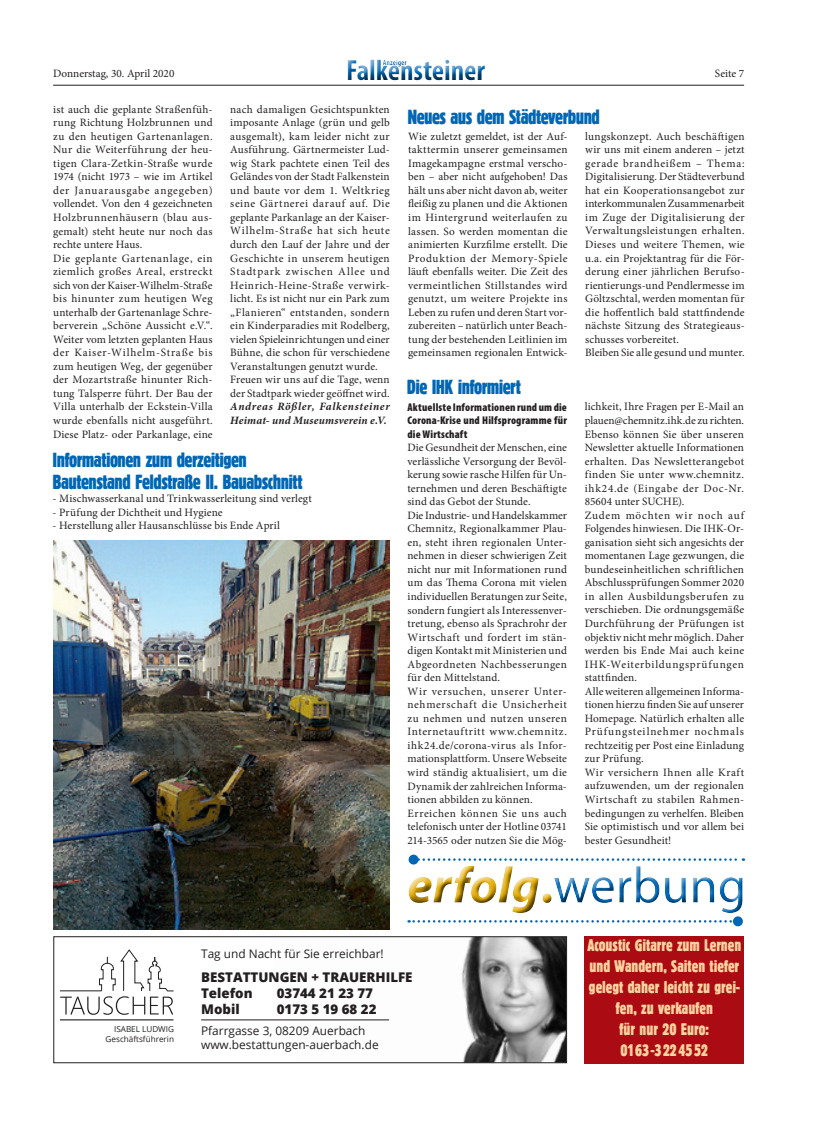
<style>
.page{position:relative;width:815px;height:1134px;background:#fff}
.page>*{position:absolute;margin:0;border:0;box-sizing:border-box;transform-origin:0 0}
.t1{font:700 condensed 29.38px "Myriad Pro";color:#0166b3}
.t2{font:21.25px/21.2px "Block D Regu Extr Cond";letter-spacing:-.025em;color:#0166b3}
.t3{font:17.5px/21px "Block D Regu Extr Cond";color:#fdd39f;text-align:center}
.t4{font:800 13.38px/16px "Open Sans";color:#231f20}
.t5{font:11.88px/14.9px "Open Sans";color:#231f20}
.t6{font:11.25px/13.5px "Minion Pro";letter-spacing:.02em;color:#231f20}
.t7{font:900 condensed 11.25px/13.5px "Myriad Pro";letter-spacing:.015em;color:#231f20;text-align:justify}
.t8{font:italic 700 11.25px/13.5px "Minion Pro";letter-spacing:.045em;color:#231f20}
.t9{font:11.25px "Minion Pro";color:#231f20}
.t10{font:8.12px/9.8px "Open Sans";color:#231f20;text-align:right}
.t11{font:700 condensed 7.75px "Myriad Pro";color:#0166b3}
</style>
<div class="page">
<hr style="left:53px;top:85px;width:691px;height:1px;background:#231f20">
<div style="left:336px;top:50px;width:162px;height:39px;background:#fff"></div>
<div style="left:340px;top:54px;width:154px;height:35px;background:#231f20;opacity:.75"></div>
<svg style="left:409px;top:858px;width:335px;height:55px"></svg>
<div style="left:409px;top:855px;width:10px;height:9px;background:#0166b3;border-radius:50%"></div>
<svg style="left:409px;top:920px;width:323px;height:2px"></svg>
<div style="left:733px;top:916px;width:10px;height:10px;background:#0166b3;border-radius:50%"></div>
<img style="left:269px;top:938px;width:296px;height:123px">
<svg style="left:60px;top:949px;width:114px;height:66px"></svg>
<hr style="left:60px;top:990px;width:42px;height:1px;background:#231f20">
<hr style="left:60px;top:1020px;width:113px;height:1px;background:#000002">
<hr style="left:201px;top:1020px;width:188px;height:1px;background:#231f20">
<div style="left:53px;top:936px;width:514px;height:127px;border:1px solid #231f20"></div>
<img style="left:53px;top:540px;width:337px;height:389px">
<div style="left:585px;top:936px;width:159px;height:127px;background:#ab0b13"></div>
<p class="t11" style="left:383px;top:57px;width:25px">Anzeiger</p>
<h1 class="t1" style="left:346px;top:52px;width:141px">Falkensteiner</h1>
<p class="t9" style="left:53px;top:66px;width:123px">Donnerstag, 30. April 2020</p>
<p class="t6" style="left:715px;top:67px;width:31px">Seite 7</p>
<p class="t6" style="left:53px;top:102px;width:161px">ist auch die geplante Straßenfüh&shy;rung Richtung Holzbrunnen und zu den heutigen Gartenanlagen.<br>Nur die Weiterführung der heu&shy;tigen Clara-Zetkin-Straße wurde<br>1974 (nicht 1973 – wie im Artikel der Januarausgabe angegeben) vollendet. Von den 4 gezeichneten<br>Holzbrunnenhäusern (blau aus&shy;gemalt) steht heute nur noch das rechte untere Haus.<br>Die geplante Gartenanlage, ein ziemlich großes Areal, erstreckt sich von der Kaiser-Wilhelm-Straße bis hinunter zum heutigen Weg unterhalb der Gartenanlage Schre&shy;berverein „Schöne Aussicht e.V.“.<br>Weiter vom letzten geplanten Haus der Kaiser-Wilhelm-Straße bis zum heutigen Weg, der gegenüber der Mozartstraße hinunter Rich&shy;tung Talsperre führt. Der Bau der<br>Villa unterhalb der Eckstein-Villa wurde ebenfalls nicht ausgeführt.<br>Diese Platz- oder Parkanlage, eine</p>
<p class="t6" style="left:230px;top:102px;width:161px">nach damaligen Gesichtspunkten imposante Anlage (grün und gelb ausgemalt), kam leider nicht zur Ausführung. Gärtnermeister Lud&shy;wig Stark pachtete einen Teil des Geländes von der Stadt Falkenstein und baute vor dem 1. Weltkrieg seine Gärtnerei darauf auf. Die geplante Parkanlage an der Kaiser-Wilhelm-Straße hat sich heute durch den Lauf der Jahre und der Geschichte in unserem heutigen Stadtpark zwischen Allee und Heinrich-Heine-Straße verwirk&shy;licht. Es ist nicht nur ein Park zum „Flanieren“ entstanden, sondern ein Kinderparadies mit Rodelberg, vielen Spieleinrichtungen und einer Bühne, die schon für verschiedene Veranstaltungen genutzt wurde.<br>Freuen wir uns auf die Tage, wenn der Stadtpark wieder geöffnet wird.</p>
<p class="t8" style="left:230px;top:400px;width:161px">Andreas Rößler, Falkensteiner<br>Heimat- und Museumsverein e.V.</p>
<h2 class="t2" style="left:53px;top:450px;width:251px">Informationen zum derzeitigen<br>Bautenstand Feldstraße II. Bauabschnitt</h2>
<p class="t6" style="left:53px;top:492px;width:261px">- Mischwasserkanal und Trinkwasserleitung sind verlegt</p>
<p class="t6" style="left:53px;top:505px;width:172px">- Prüfung der Dichtheit und Hygiene</p>
<p class="t6" style="left:53px;top:519px;width:229px">- Herstellung aller Hausanschlüsse bis Ende April</p>
<h2 class="t2" style="left:407px;top:106px;width:194px">Neues aus dem Städteverbund</h2>
<p class="t6" style="left:408px;top:129px;width:161px;text-align:justify">Wie zuletzt gemeldet, ist der Auf&shy;takttermin unserer gemeinsamen Imagekampagne erstmal verscho&shy;ben – aber nicht aufgehoben! Das hält uns aber nicht davon ab, weiter fleißig zu planen und die Aktionen im Hintergrund weiterlaufen zu lassen. So werden momentan die animierten Kurzfilme erstellt. Die Produktion der Memory-Spiele läuft ebenfalls weiter. Die Zeit des vermeintlichen Stillstandes wird genutzt, um weitere Projekte ins Leben zu rufen und deren Start vor&shy;zubereiten – natürlich unter Beach&shy;tung der bestehenden Leitlinien im gemeinsamen regionalen Entwick-</p>
<p class="t6" style="left:585px;top:129px;width:161px">lungskonzept. Auch beschäftigen wir uns mit einem anderen – jetzt gerade brandheißem – Thema:<br>Digitalisierung. Der Städteverbund hat ein Kooperationsangebot zur interkommunalen Zusammenarbeit im Zuge der Digitalisierung der Verwaltungsleistungen erhalten.<br>Dieses und weitere Themen, wie u.a. ein Projektantrag für die För&shy;derung einer jährlichen Berufso&shy;rientierungs-und Pendlermesse im Göltzschtal, werden momentan für die hoffentlich bald stattfindende nächste Sitzung des Strategieaus&shy;schusses vorbereitet.<br>Bleiben Sie alle gesund und munter.</p>
<h2 class="t2" style="left:407px;top:376px;width:115px">Die IHK informiert</h2>
<p class="t7" style="left:407px;top:400px;width:161px">Aktuellste Informationen rund um die Corona-Krise und Hilfsprogramme für die Wirtschaft</p>
<p class="t6" style="left:407px;top:441px;width:161px">Die Gesundheit der Menschen, eine verlässliche Versorgung der Bevöl&shy;kerung sowie rasche Hilfen für Un&shy;ternehmen und deren Beschäftigte sind das Gebot der Stunde.<br>Die Industrie- und Handelskammer<br>Chemnitz, Regionalkammer Plau&shy;en, steht ihren regionalen Unter&shy;nehmen in dieser schwierigen Zeit nicht nur mit Informationen rund um das Thema Corona mit vielen individuellen Beratungen zur Seite, sondern fungiert als Interessenver&shy;tretung, ebenso als Sprachrohr der<br>Wirtschaft und fordert im stän&shy;digen Kontakt mit Ministerien und<br>Abgeordneten Nachbesserungen für den Mittelstand.<br>Wir versuchen, unserer Unter&shy;nehmerschaft die Unsicherheit zu nehmen und nutzen unseren<br>Internetauftritt www.chemnitz. ihk24.de/corona-virus als Infor&shy;mationsplattform. Unsere Webseite wird ständig aktualisiert, um die<br>Dynamik der zahlreichen Informa&shy;tionen abbilden zu können.<br>Erreichen können Sie uns auch telefonisch unter der Hotline 03741<br>214-3565 oder nutzen Sie die Mög-</p>
<p class="t6" style="left:585px;top:400px;width:161px">lichkeit, Ihre Fragen per E-Mail an plauen@chemnitz.ihk.de zu richten.<br>Ebenso können Sie über unseren<br>Newsletter aktuelle Informationen erhalten. Das Newsletterangebot finden Sie unter www.chemnitz. ihk24.de (Eingabe der Doc-Nr.<br>85604 unter SUCHE).<br>Zudem möchten wir noch auf<br>Folgendes hinwiesen. Die IHK-Or&shy;ganisation sieht sich angesichts der momentanen Lage gezwungen, die bundeseinheitlichen schriftlichen<br>Abschlussprüfungen Sommer 2020 in allen Ausbildungsberufen zu verschieben. Die ordnungsgemäße<br>Durchführung der Prüfungen ist objektiv nicht mehr möglich. Daher werden bis Ende Mai auch keine<br>IHK-Weiterbildungsprüfungen stattfinden.<br>Alle weiteren allgemeinen Informa&shy;tionen hierzu finden Sie auf unserer<br>Homepage. Natürlich erhalten alle<br>Prüfungsteilnehmer nochmals rechtzeitig per Post eine Einladung zur Prüfung.<br>Wir versichern Ihnen alle Kraft aufzuwenden, um der regionalen<br>Wirtschaft zu stabilen Rahmen&shy;bedingungen zu verhelfen. Bleiben<br>Sie optimistisch und vor allem bei bester Gesundheit!</p>
<p class="t10" style="left:106px;top:1024px;width:70px">ISABEL LUDWIG<br>Geschäftsführerin</p>
<p class="t5" style="left:201px;top:946px;width:184px">Tag und Nacht für Sie erreichbar!</p>
<p class="t4" style="left:201px;top:969px;width:213px">BESTATTUNGEN + TRAUERHILFE<br>Telefon</p>
<p class="t4" style="left:277px;top:985px;width:98px">03744 21 23 77</p>
<p class="t4" style="left:201px;top:1001px;width:40px">Mobil</p>
<p class="t4" style="left:277px;top:1001px;width:101px">0173 5 19 68 22</p>
<p class="t5" style="left:201px;top:1022px;width:179px">Pfarrgasse 3, 08209 Auerbach www.bestattungen-auerbach.de</p>
<h3 class="t3" style="left:588px;top:934px;width:155px">Acoustic Gitarre zum Lernen und Wandern, Saiten tiefer gelegt daher leicht zu grei&shy;fen, zu verkaufen<br>für nur 20 Euro:<br>0163-3224552</h3>
</div>
